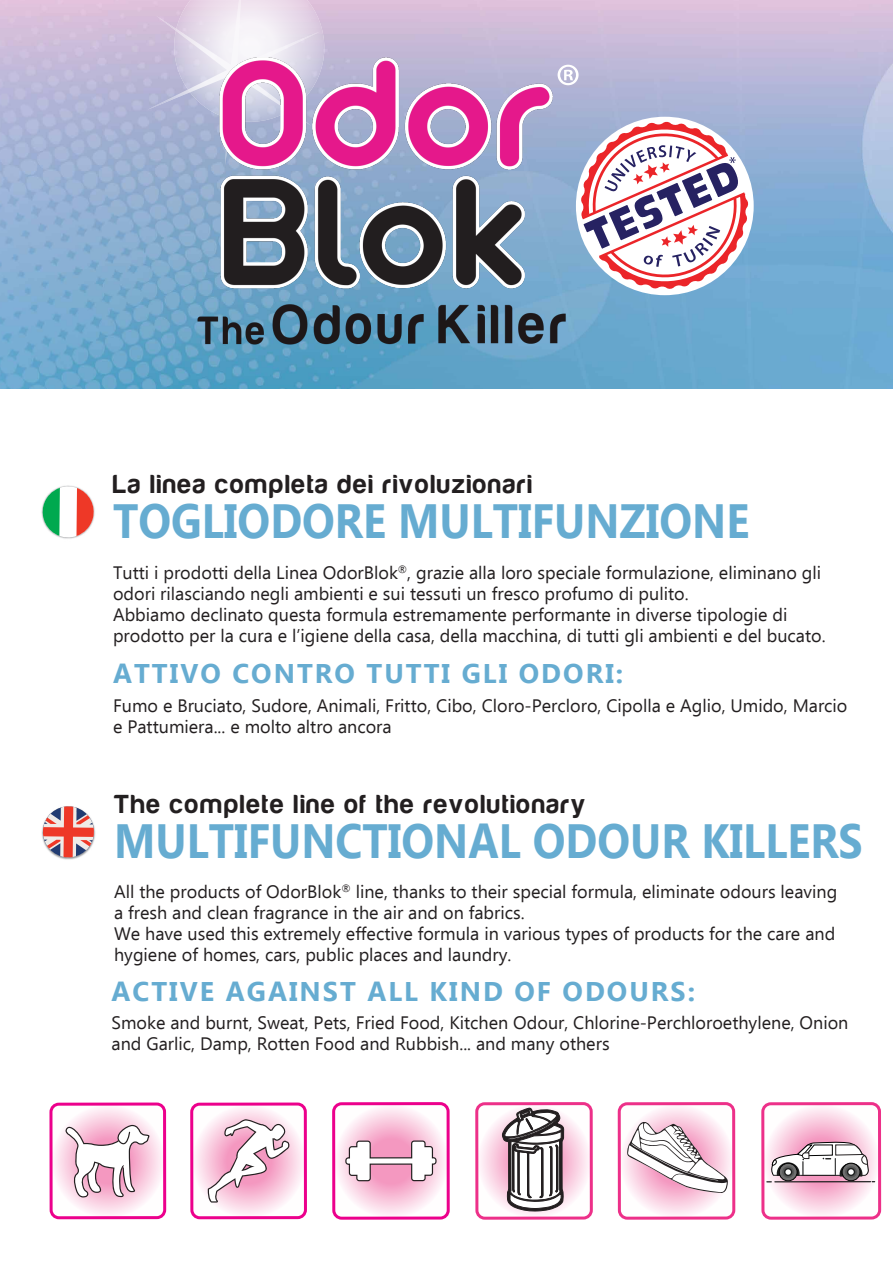
<style>
.page{position:relative;width:893px;height:1263px;background:#fff}
.page>*{position:absolute;margin:0;border:0;box-sizing:border-box;transform-origin:0 0}
.t1{font:700 48px "Ebrima";color:#66acd1;scale:.9 1}
.t2{font:27px "Harabara";letter-spacing:.075em;color:#231f20}
.t3{font:700 27px "Ebrima";letter-spacing:.075em;color:#66acd1}
.t4{font:18px/21px "Ebrima";color:#231f20}
</style>
<div class="page">
<img style="left:0;top:0;width:893px;height:388px">
<svg style="left:594px;top:121px;width:155px;height:168px"></svg>
<svg style="left:147px;top:0;width:15px;height:165px;background:#b9b6d5"></svg>
<img style="left:162px;top:0;width:432px;height:389px">
<svg style="left:558px;top:65px;width:21px;height:20px"></svg>
<div style="left:475px;top:1102px;width:118px;height:118px;border:3px solid #ed3089;border-radius:8px"></div>
<svg style="left:477px;top:1103px;width:114px;height:115px"></svg>
<div style="left:618px;top:1102px;width:117px;height:118px;border:3px solid #ed3089;border-radius:8px"></div>
<svg style="left:619px;top:1103px;width:115px;height:115px"></svg>
<div style="left:49px;top:1102px;width:117px;height:117px;border:3px solid #ec008c;border-radius:8px"></div>
<svg style="left:51px;top:1104px;width:114px;height:114px"></svg>
<div style="left:190px;top:1102px;width:117px;height:117px;border:3px solid #ec008c;border-radius:8px"></div>
<svg style="left:192px;top:1104px;width:113px;height:114px"></svg>
<div style="left:332px;top:1102px;width:118px;height:118px;border:3px solid #ec008c;border-radius:8px"></div>
<svg style="left:334px;top:1103px;width:114px;height:115px"></svg>
<div style="left:761px;top:1102px;width:120px;height:118px;border:3px solid #ed3089;border-radius:8px"></div>
<svg style="left:763px;top:1103px;width:117px;height:115px"></svg>
<svg style="left:41px;top:485px;width:54px;height:54px"></svg>
<svg style="left:57px;top:806px;width:39px;height:54px"></svg>
<img style="left:41px;top:806px;width:28px;height:51px">
<h2 class="t2" style="left:113px;top:470px;width:420px">La linea completa dei rivoluzionari</h2>
<h1 class="t1" style="left:113px;top:485px;width:708px">TOGLIODORE MULTIFUNZIONE</h1>
<p class="t4" style="left:113px;top:562px;width:714px">Tutti i prodotti della Linea OdorBlok<sup>®</sup>, grazie alla loro speciale formulazione, eliminano gli odori rilasciando negli ambienti e sui tessuti un fresco profumo di pulito.<br>Abbiamo declinato questa formula estremamente performante in diverse tipologie di prodotto per la cura e l’igiene della casa, della macchina, di tutti gli ambienti e del bucato.</p>
<h2 class="t3" style="left:113px;top:653px;width:512px">ATTIVO CONTRO TUTTI GLI ODORI:</h2>
<p class="t4" style="left:113px;top:694px;width:736px">Fumo e Bruciato, Sudore, Animali, Fritto, Cibo, Cloro-Percloro, Cipolla e Aglio, Umido, Marcio e Pattumiera... e molto altro ancora</p>
<h2 class="t2" style="left:114px;top:790px;width:473px">The complete line of the revolutionary</h2>
<h1 class="t1" style="left:114px;top:805px;width:833px">MULTIFUNCTIONAL ODOUR KILLERS</h1>
<p class="t4" style="left:114px;top:880px;width:725px">All the products of OdorBlok<sup>®</sup> line, thanks to their special formula, eliminate odours leaving a fresh and clean fragrance in the air and on fabrics.<br>We have used this extremely effective formula in various types of products for the care and hygiene of homes, cars, public places and laundry.</p>
<h2 class="t3" style="left:112px;top:971px;width:585px">ACTIVE AGAINST ALL KIND OF ODOURS:</h2>
<p class="t4" style="left:112px;top:1012px;width:738px">Smoke and burnt, Sweat, Pets, Fried Food, Kitchen Odour, Chlorine-Perchloroethylene, Onion and Garlic, Damp, Rotten Food and Rubbish... and many others</p>
</div>
